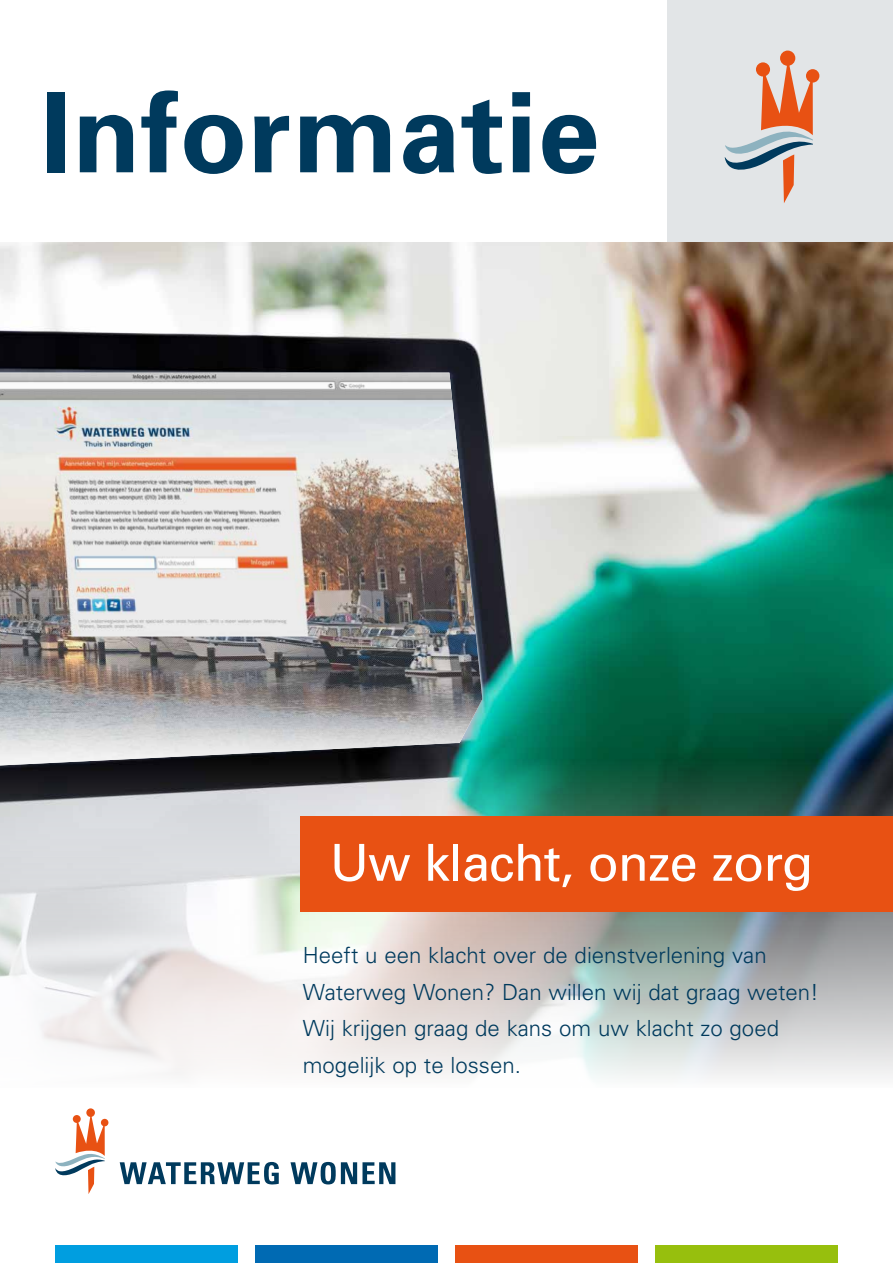
<style>
.page{position:relative;width:893px;height:1263px;background:#fff}
.page>*{position:absolute;margin:0;border:0;box-sizing:border-box;transform-origin:0 0}
.t1{font:700 111px "Univers";letter-spacing:.01em;color:#003a5d}
.t2{font:51px "Univers";letter-spacing:-.02em;color:#fff}
.t3{font:300 22.2px/36.5px "Univers";color:#003a5d}
</style>
<div class="page">
<div style="left:668px;top:0;width:225px;height:242px;background:#e2e5e7"></div>
<img style="left:0;top:242px;width:893px;height:836px">
<img style="left:0;top:373px;width:482px;height:392px">
<div style="left:300px;top:817px;width:593px;height:95px;background:#e85113"></div>
<div style="left:455px;top:1246px;width:183px;height:17px;background:#e85113"></div>
<div style="left:55px;top:1246px;width:183px;height:17px;background:#009ee0"></div>
<div style="left:255px;top:1246px;width:183px;height:17px;background:#006ab3"></div>
<div style="left:655px;top:1246px;width:183px;height:17px;background:#97bf0d"></div>
<div style="left:86px;top:1108px;width:9px;height:9px;background:#e85113;border-radius:50%"></div>
<div style="left:101px;top:1119px;width:7px;height:7px;background:#e85113;border-radius:50%"></div>
<svg style="left:120px;top:1162px;width:159px;height:22px"></svg>
<svg style="left:291px;top:1162px;width:104px;height:22px"></svg>
<svg style="left:55px;top:1113px;width:50px;height:81px"></svg>
<div style="left:780px;top:51px;width:15px;height:15px;background:#e85113;border-radius:50%"></div>
<div style="left:806px;top:69px;width:13px;height:14px;background:#e85113;border-radius:50%"></div>
<svg style="left:725px;top:58px;width:88px;height:145px"></svg>
<h1 class="t1" style="left:40px;top:61px;width:560px">Informatie</h1>
<h2 class="t2" style="left:330px;top:831px;width:485px">Uw klacht, onze zorg</h2>
<p class="t3" style="left:303px;top:936px;width:518px">Heeft u een klacht over de dienstverlening van Waterweg Wonen? Dan willen wij dat graag weten!<br>Wij krijgen graag de kans om uw klacht zo goed mogelijk op te lossen.</p>
</div>
